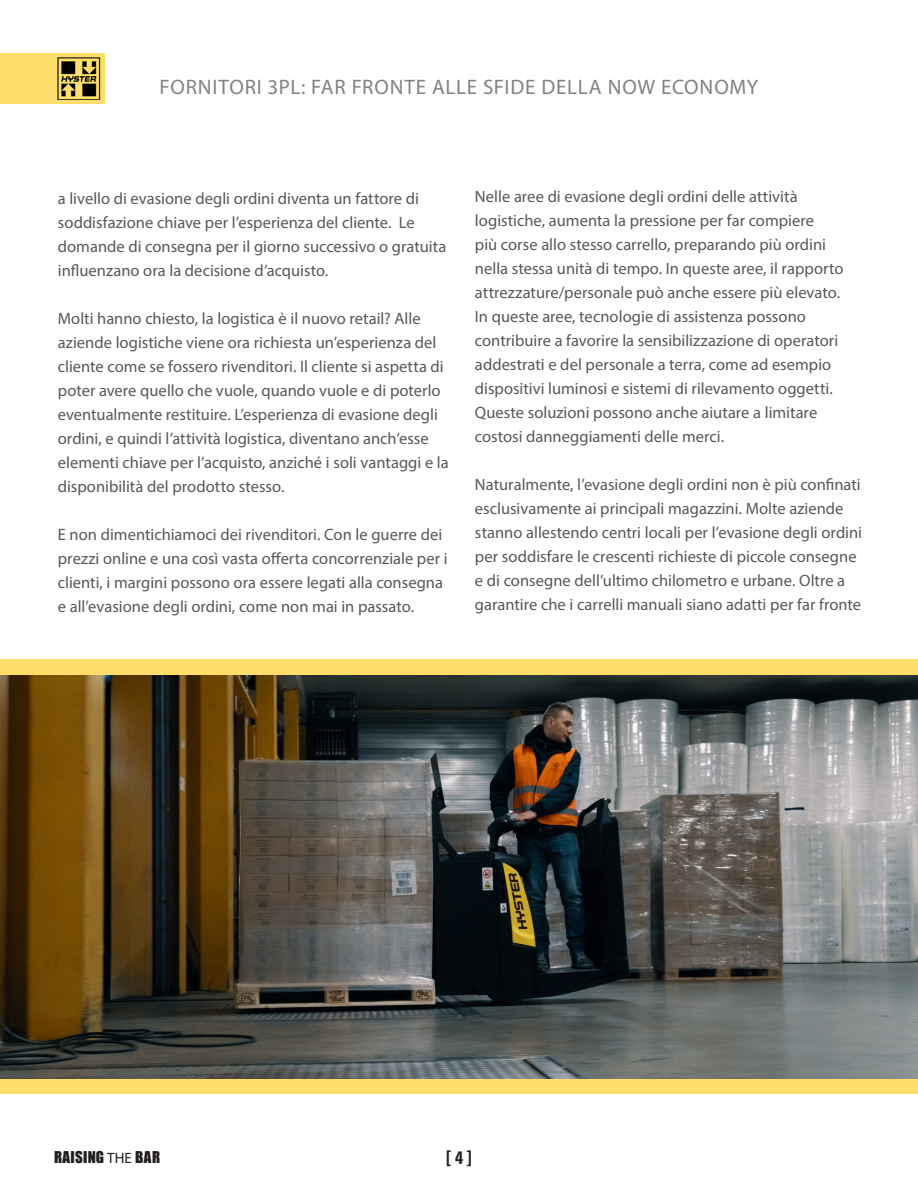
<style>
.page{position:relative;width:918px;height:1188px;background:#fff}
.page>*{position:absolute;margin:0;border:0;box-sizing:border-box;transform-origin:0 0}
.t1{font:21px "Myriad Pro";letter-spacing:.035em;color:#808285}
.t2{font:700 condensed 18px "Univers LT Std";color:#231f20}
.t3{font:16.5px/24px "Myriad Pro";color:#57585a}
.t4{font:15px "Impact";letter-spacing:.02em;color:#231f20}
.s1{font-family:"Myriad Pro"}
</style>
<div class="page">
<div style="left:0;top:660px;width:918px;height:434px;background:#ffdd6b"></div>
<img style="left:0;top:676px;width:918px;height:402px">
<div style="left:0;top:53px;width:104px;height:51px;background:#ffdd6b"></div>
<img style="left:58px;top:58px;width:42px;height:42px">
<p class="t1" style="left:160px;top:74px;width:600px">FORNITORI 3PL: FAR FRONTE ALLE SFIDE DELLA NOW ECONOMY</p>
<p class="t3" style="left:58px;top:186px;width:390px">a livello di evasione degli ordini diventa un fattore di soddisfazione chiave per l’esperienza del cliente. Le domande di consegna per il giorno successivo o gratuita influenzano ora la decisione d’acquisto.</p>
<p class="t3" style="left:58px;top:306px;width:392px">Molti hanno chiesto, la logistica è il nuovo retail? Alle aziende logistiche viene ora richiesta un’esperienza del cliente come se fossero rivenditori. Il cliente si aspetta di poter avere quello che vuole, quando vuole e di poterlo eventualmente restituire. L’esperienza di evasione degli ordini, e quindi l’attività logistica, diventano anch’esse elementi chiave per l’acquisto, anziché i soli vantaggi e la disponibilità del prodotto stesso.</p>
<p class="t3" style="left:58px;top:522px;width:391px">E non dimentichiamoci dei rivenditori. Con le guerre dei prezzi online e una così vasta offerta concorrenziale per i clienti, i margini possono ora essere legati alla consegna e all’evasione degli ordini, come non mai in passato.</p>
<p class="t3" style="left:475px;top:184px;width:370px">Nelle aree di evasione degli ordini delle attività logistiche, aumenta la pressione per far compiere<br>più corse allo stesso carrello, preparando più ordini nella stessa unità di tempo. In queste aree, il rapporto attrezzature/personale può anche essere più elevato.<br>In queste aree, tecnologie di assistenza possono contribuire a favorire la sensibilizzazione di operatori addestrati e del personale a terra, come ad esempio dispositivi luminosi e sistemi di rilevamento oggetti.<br>Queste soluzioni possono anche aiutare a limitare costosi danneggiamenti delle merci.</p>
<p class="t3" style="left:475px;top:472px;width:389px">Naturalmente, l’evasione degli ordini non è più confinati esclusivamente ai principali magazzini. Molte aziende stanno allestendo centri locali per l’evasione degli ordini per soddisfare le crescenti richieste di piccole consegne e di consegne dell’ultimo chilometro e urbane. Oltre a garantire che i carrelli manuali siano adatti per far fronte</p>
<p class="t4" style="left:54px;top:1146px;width:108px">RAISING <span class="s1">THE</span> BAR</p>
<p class="t2" style="left:446px;top:1147px;width:27px">[ 4 ]</p>
</div>
